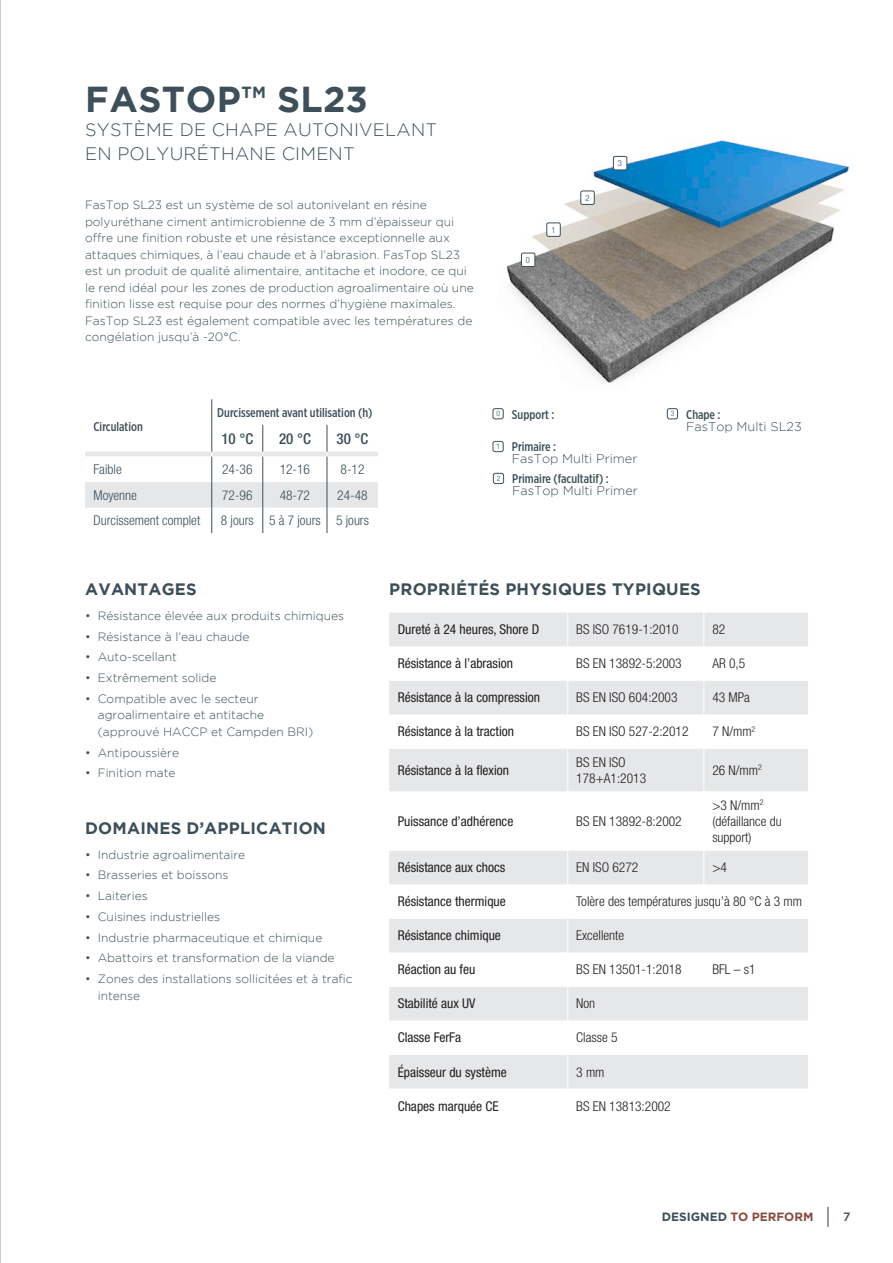
<style>
.page{position:relative;width:893px;height:1263px;background:#fff}
.page>*{position:absolute;margin:0;border:0;box-sizing:border-box;transform-origin:0 0}
.t1{font:700 36px "Gotham";letter-spacing:.015em;color:#3d4f59}
.t2{font:300 18px "Gotham";letter-spacing:.015em;color:#3d4f59}
.Section_title{font:700 16.5px "Gotham";letter-spacing:.015em;color:#3d4f59}
.t3{font:500 condensed 15px "Helvetica Neue LT Pro";color:#3d4f59}
.t4{font:300 condensed 13.5px/16.2px "Helvetica Neue LT Pro";color:#231f20}
.t5{font:condensed 13.5px "Helvetica Neue LT Pro";color:#231f20}
.t6{font:300 condensed 13.5px "Helvetica Neue LT Pro";color:#3d4f59}
.t7{font:500 12.6px "Gotham X Narrow";color:#3d4f59}
.t8{font:300 12.6px "Gotham";color:#3d4f59}
.t9{font:300 12px/16.5px "Gotham";color:#3d4f59}
.t10{font:700 12px "Gotham";color:#894c3e}
.t11{font:500 12px "Gotham";color:#3d4f59}
.t12{font:300 condensed 8.55px "Helvetica Neue LT Pro";color:#3d4f59}
.t13{font:300 condensed 7.5px "Helvetica Neue LT Pro";color:#3d4f59}
.s1{color:#3d4f59}
</style>
<div class="page">
<svg style="left:827px;top:1207px;width:1px;height:20px"></svg>
<img style="left:506px;top:140px;width:343px;height:243px">
<div style="left:521px;top:253px;width:14px;height:14px;background:#fff;border-radius:2px"></div>
<div style="left:521px;top:253px;width:14px;height:14px;border:1px solid #3d4f59;border-radius:2px"></div>
<div style="left:547px;top:223px;width:13px;height:13px;background:#fff;border-radius:2px"></div>
<div style="left:547px;top:223px;width:13px;height:13px;border:1px solid #3d4f59;border-radius:2px"></div>
<div style="left:613px;top:156px;width:14px;height:14px;background:#fff;border-radius:2px"></div>
<div style="left:613px;top:156px;width:14px;height:14px;border:1px solid #3d4f59;border-radius:2px"></div>
<div style="left:389px;top:612px;width:419px;height:34px;background:#e6e7e9"></div>
<svg style="left:389px;top:681px;width:419px;height:408px;fill:#e6e7e9"></svg>
<hr style="left:567px;top:612px;width:1px;height:35px;background:#fff">
<hr style="left:703px;top:612px;width:1px;height:35px;background:#fff">
<hr style="left:567px;top:681px;width:1px;height:34px;background:#fff">
<hr style="left:703px;top:681px;width:1px;height:34px;background:#fff">
<hr style="left:567px;top:715px;width:1px;height:34px;background:#fff">
<hr style="left:703px;top:715px;width:1px;height:34px;background:#fff">
<hr style="left:567px;top:749px;width:1px;height:42px;background:#fff">
<hr style="left:703px;top:749px;width:1px;height:42px;background:#fff">
<hr style="left:567px;top:791px;width:1px;height:59px;background:#fff">
<hr style="left:703px;top:791px;width:1px;height:59px;background:#fff">
<hr style="left:567px;top:850px;width:1px;height:34px;background:#fff">
<hr style="left:703px;top:850px;width:1px;height:34px;background:#fff">
<hr style="left:567px;top:884px;width:1px;height:34px;background:#fff">
<hr style="left:567px;top:918px;width:1px;height:35px;background:#fff">
<hr style="left:567px;top:953px;width:1px;height:34px;background:#fff">
<hr style="left:703px;top:953px;width:1px;height:34px;background:#fff">
<hr style="left:567px;top:987px;width:1px;height:34px;background:#fff">
<hr style="left:567px;top:1021px;width:1px;height:34px;background:#fff">
<hr style="left:567px;top:1055px;width:1px;height:34px;background:#fff">
<svg style="left:85px;top:399px;width:293px;height:134px"></svg>
<div style="left:493px;top:473px;width:11px;height:11px;border:1px solid #3d4f59;border-radius:2px"></div>
<div style="left:493px;top:441px;width:10px;height:11px;border:1px solid #3d4f59;border-radius:2px"></div>
<div style="left:493px;top:408px;width:10px;height:11px;border:1px solid #3d4f59;border-radius:2px"></div>
<div style="left:667px;top:408px;width:11px;height:11px;border:1px solid #3d4f59;border-radius:2px"></div>
<div style="left:581px;top:191px;width:13px;height:13px;background:#fff;border-radius:2px"></div>
<div style="left:581px;top:191px;width:13px;height:14px;border:1px solid #3d4f59;border-radius:2px"></div>
<hr style="left:0;top:0;width:1px;height:1263px;background:#3d4f59">
<p class="t1" style="left:85px;top:78px;width:284px">FASTOP™ SL23</p>
<p class="t2" style="left:85px;top:119px;width:354px">SYSTÈME DE CHAPE AUTONIVELANT</p>
<p class="t2" style="left:85px;top:143px;width:271px">EN POLYURÉTHANE CIMENT</p>
<p class="t9" style="left:85px;top:197px;width:390px">FasTop SL23 est un système de sol autonivelant en résine polyuréthane ciment antimicrobienne de 3 mm d’épaisseur qui offre une finition robuste et une résistance exceptionnelle aux attaques chimiques, à l’eau chaude et à l’abrasion. FasTop SL23 est un produit de qualité alimentaire, antitache et inodore, ce qui le rend idéal pour les zones de production agroalimentaire où une finition lisse est requise pour des normes d’hygiène maximales.<br>FasTop SL23 est également compatible avec les températures de congélation jusqu’à ‑20°C.</p>
<p class="t12" style="left:526px;top:255px;width:6px">0</p>
<p class="t12" style="left:551px;top:225px;width:6px">1</p>
<p class="t12" style="left:585px;top:193px;width:6px">2</p>
<p class="t12" style="left:618px;top:158px;width:6px">3</p>
<p class="t7" style="left:94px;top:418px;width:51px">Circulation</p>
<p class="t7" style="left:217px;top:405px;width:157px">Durcissement avant utilisation (h)</p>
<p class="t3" style="left:221px;top:429px;width:33px">10 °C</p>
<p class="t3" style="left:279px;top:429px;width:33px">20 °C</p>
<p class="t3" style="left:337px;top:429px;width:33px">30 °C</p>
<p class="t6" style="left:94px;top:462px;width:30px">Faible</p>
<p class="t6" style="left:222px;top:462px;width:32px">24‑36</p>
<p class="t6" style="left:280px;top:462px;width:32px">12‑16</p>
<p class="t6" style="left:341px;top:462px;width:25px">8‑12</p>
<p class="t6" style="left:94px;top:487px;width:45px">Moyenne</p>
<p class="t6" style="left:222px;top:487px;width:32px">72‑96</p>
<p class="t6" style="left:280px;top:487px;width:32px">48‑72</p>
<p class="t6" style="left:337px;top:487px;width:32px">24‑48</p>
<p class="t6" style="left:94px;top:513px;width:108px">Durcissement complet</p>
<p class="t6" style="left:221px;top:513px;width:34px">8 jours</p>
<p class="t6" style="left:269px;top:513px;width:53px">5 à 7 jours</p>
<p class="t6" style="left:336px;top:513px;width:34px">5 jours</p>
<p class="t7" style="left:512px;top:406px;width:44px">Support :</p>
<p class="t7" style="left:686px;top:406px;width:36px">Chape :</p>
<p class="t8" style="left:686px;top:419px;width:117px">FasTop Multi SL23</p>
<p class="t13" style="left:496px;top:409px;width:5px">0</p>
<p class="t13" style="left:671px;top:409px;width:5px">3</p>
<p class="t13" style="left:496px;top:442px;width:5px">1</p>
<p class="t13" style="left:497px;top:474px;width:5px">2</p>
<p class="t7" style="left:512px;top:439px;width:46px">Primaire :</p>
<p class="t8" style="left:512px;top:452px;width:127px">FasTop Multi Primer</p>
<p class="t7" style="left:512px;top:471px;width:98px">Primaire (facultatif) :</p>
<p class="t8" style="left:512px;top:484px;width:127px">FasTop Multi Primer</p>
<p class="Section_title" style="left:85px;top:579px;width:113px">AVANTAGES</p>
<p class="t9" style="left:85px;top:607px;width:261px">• Résistance élevée aux produits chimiques</p>
<p class="t9" style="left:85px;top:628px;width:166px">• Résistance à l’eau chaude</p>
<p class="t9" style="left:85px;top:649px;width:93px">• Auto‑scellant</p>
<p class="t9" style="left:85px;top:669px;width:133px">• Extrêmement solide</p>
<p class="t9" style="left:98px;top:690px;width:217px;text-indent:-13px">• Compatible avec le secteur agroalimentaire et antitache (approuvé HACCP et Campden BRI)</p>
<p class="t9" style="left:85px;top:744px;width:96px">• Antipoussière</p>
<p class="t9" style="left:85px;top:765px;width:92px">• Finition mate</p>
<p class="Section_title" style="left:85px;top:818px;width:242px">DOMAINES D’APPLICATION</p>
<p class="t9" style="left:85px;top:846px;width:162px">• Industrie agroalimentaire</p>
<p class="t9" style="left:85px;top:867px;width:145px">• Brasseries et boissons</p>
<p class="t9" style="left:85px;top:887px;width:64px">• Laiteries</p>
<p class="t9" style="left:85px;top:908px;width:136px">• Cuisines industrielles</p>
<p class="t9" style="left:85px;top:929px;width:239px">• Industrie pharmaceutique et chimique</p>
<p class="t9" style="left:85px;top:950px;width:251px">• Abattoirs et transformation de la viande</p>
<p class="t9" style="left:98px;top:970px;width:256px;text-indent:-13px">• Zones des installations sollicitées et à trafic intense</p>
<p class="Section_title" style="left:389px;top:579px;width:313px">PROPRIÉTÉS PHYSIQUES TYPIQUES</p>
<p class="t5" style="left:398px;top:622px;width:143px">Dureté à 24 heures, Shore D</p>
<p class="t4" style="left:576px;top:621px;width:104px">BS ISO 7619‑1:2010</p>
<p class="t4" style="left:712px;top:621px;width:14px">82</p>
<p class="t5" style="left:398px;top:656px;width:117px">Résistance à l’abrasion</p>
<p class="t4" style="left:576px;top:655px;width:107px">BS EN 13892‑5:2003</p>
<p class="t4" style="left:712px;top:655px;width:34px">AR 0,5</p>
<p class="t5" style="left:398px;top:690px;width:144px">Résistance à la compression</p>
<p class="t4" style="left:576px;top:689px;width:103px">BS EN ISO 604:2003</p>
<p class="t4" style="left:712px;top:689px;width:39px">43 MPa</p>
<p class="t5" style="left:398px;top:724px;width:118px">Résistance à la traction</p>
<p class="t4" style="left:576px;top:723px;width:114px">BS EN ISO 527‑2:2012</p>
<p class="t4" style="left:712px;top:723px;width:45px">7 N/mm<sup>2</sup></p>
<p class="t5" style="left:398px;top:762px;width:113px">Résistance à la flexion</p>
<p class="t4" style="left:576px;top:754px;width:71px">BS EN ISO<br>178+A1:2013</p>
<p class="t4" style="left:712px;top:762px;width:51px">26 N/mm<sup>2</sup></p>
<p class="t5" style="left:398px;top:813px;width:117px">Puissance d’adhérence</p>
<p class="t4" style="left:576px;top:813px;width:107px">BS EN 13892‑8:2002</p>
<p class="t4" style="left:712px;top:797px;width:53px">&gt;3 N/mm<sup>2</sup></p>
<p class="t4" style="left:712px;top:813px;width:71px">(défaillance du support)</p>
<p class="t5" style="left:398px;top:860px;width:109px">Résistance aux chocs</p>
<p class="t4" style="left:576px;top:859px;width:64px">EN ISO 6272</p>
<p class="t4" style="left:712px;top:859px;width:16px">&gt;4</p>
<p class="t5" style="left:398px;top:894px;width:110px">Résistance thermique</p>
<p class="t4" style="left:576px;top:893px;width:227px">Tolère des températures jusqu’à 80 °C à 3 mm</p>
<p class="t5" style="left:398px;top:928px;width:105px">Résistance chimique</p>
<p class="t4" style="left:576px;top:927px;width:49px">Excellente</p>
<p class="t5" style="left:398px;top:962px;width:79px">Réaction au feu</p>
<p class="t4" style="left:576px;top:961px;width:107px">BS EN 13501‑1:2018</p>
<p class="t4" style="left:712px;top:961px;width:45px">BFL – s1</p>
<p class="t5" style="left:398px;top:996px;width:79px">Stabilité aux UV</p>
<p class="t4" style="left:576px;top:995px;width:20px">Non</p>
<p class="t5" style="left:398px;top:1030px;width:65px">Classe FerFa</p>
<p class="t4" style="left:576px;top:1029px;width:43px">Classe 5</p>
<p class="t5" style="left:398px;top:1064px;width:111px">Épaisseur du système</p>
<p class="t4" style="left:576px;top:1063px;width:30px">3 mm</p>
<p class="t5" style="left:398px;top:1098px;width:103px">Chapes marquée CE</p>
<p class="t4" style="left:576px;top:1097px;width:96px">BS EN 13813:2002</p>
<p class="t10" style="left:662px;top:1210px;width:153px"><span class="s1">DESIGNED</span> TO PERFORM</p>
<p class="t11" style="left:843px;top:1210px;width:9px">7</p>
</div>
